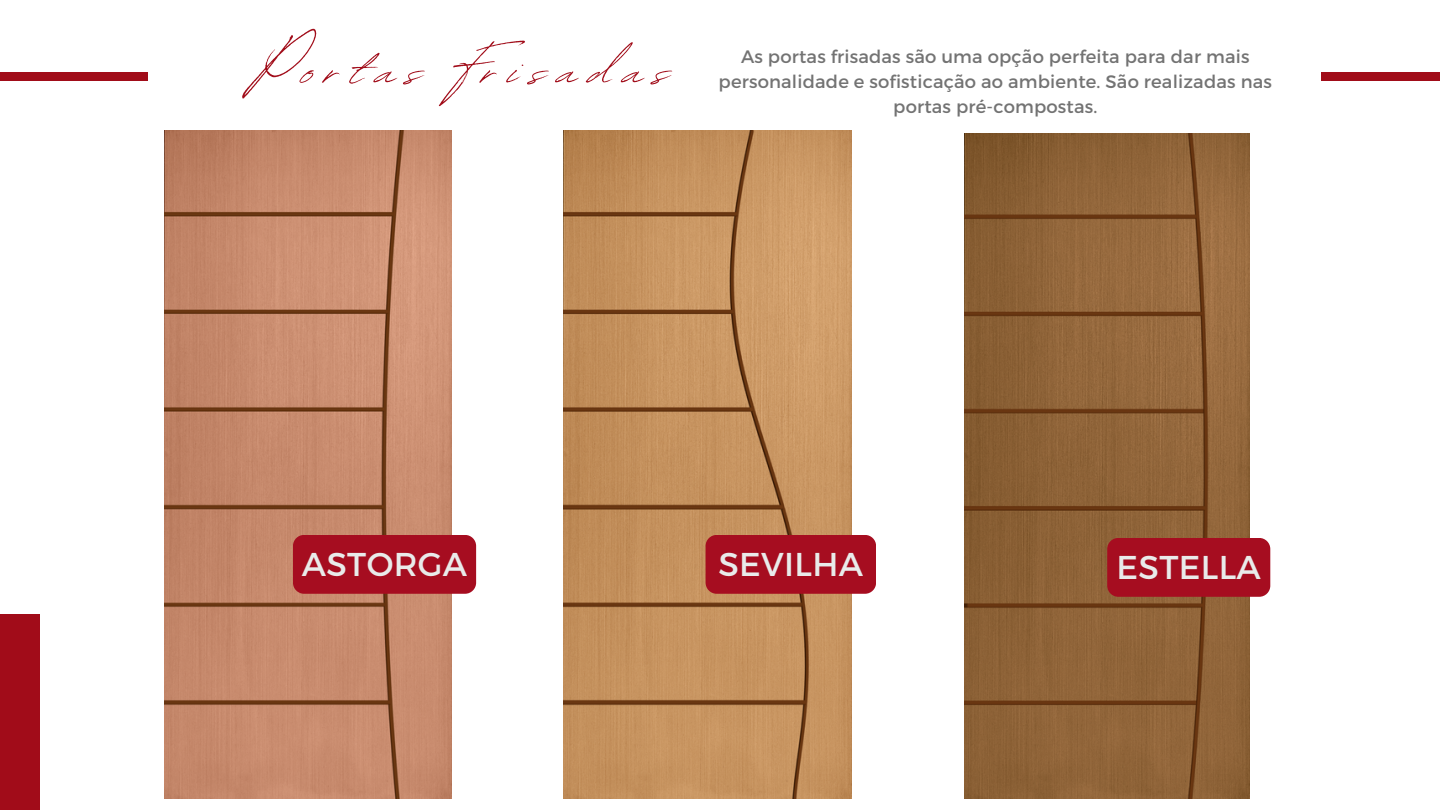
<style>
.page{position:relative;width:1440px;height:810px;background:#fff}
.page>*{position:absolute;margin:0;border:0;box-sizing:border-box;transform-origin:0 0}
.t1{font:70px "Revive 80 Signature";letter-spacing:.165em;color:#a10c19}
.t2{font:33px "Montserrat";letter-spacing:.01em;color:#e9ebea}
.t3{font:18px/24.8px "Montserrat";letter-spacing:.01em;color:#737373;text-align:center}
</style>
<div class="page">
<img style="left:564px;top:131px;width:287px;height:667px">
<div style="left:706px;top:535px;width:170px;height:59px;background:#a60d20;border-radius:11px"></div>
<img style="left:964px;top:134px;width:286px;height:664px">
<div style="left:1107px;top:538px;width:163px;height:59px;background:#a60d20;border-radius:11px"></div>
<div style="left:0;top:72px;width:148px;height:9px;background:#a10c19"></div>
<div style="left:1321px;top:72px;width:119px;height:9px;background:#a10c19"></div>
<div style="left:0;top:614px;width:40px;height:196px;background:#a10c19"></div>
<img style="left:164px;top:131px;width:287px;height:667px">
<div style="left:293px;top:535px;width:183px;height:59px;background:#a60d20;border-radius:11px"></div>
<p class="t1" style="left:256px;top:17px;width:415px">Portas Frisadas</p>
<p class="t3" style="left:741px;top:44px;width:510px">As portas frisadas são uma opção perfeita para dar mais</p>
<p class="t3" style="left:719px;top:68px;width:555px">personalidade e sofisticação ao ambiente. São realizadas nas portas pré-compostas.</p>
<p class="t2" style="left:302px;top:543px;width:167px">ASTORGA</p>
<p class="t2" style="left:718px;top:543px;width:146px">SEVILHA</p>
<p class="t2" style="left:1117px;top:546px;width:146px">ESTELLA</p>
</div>
